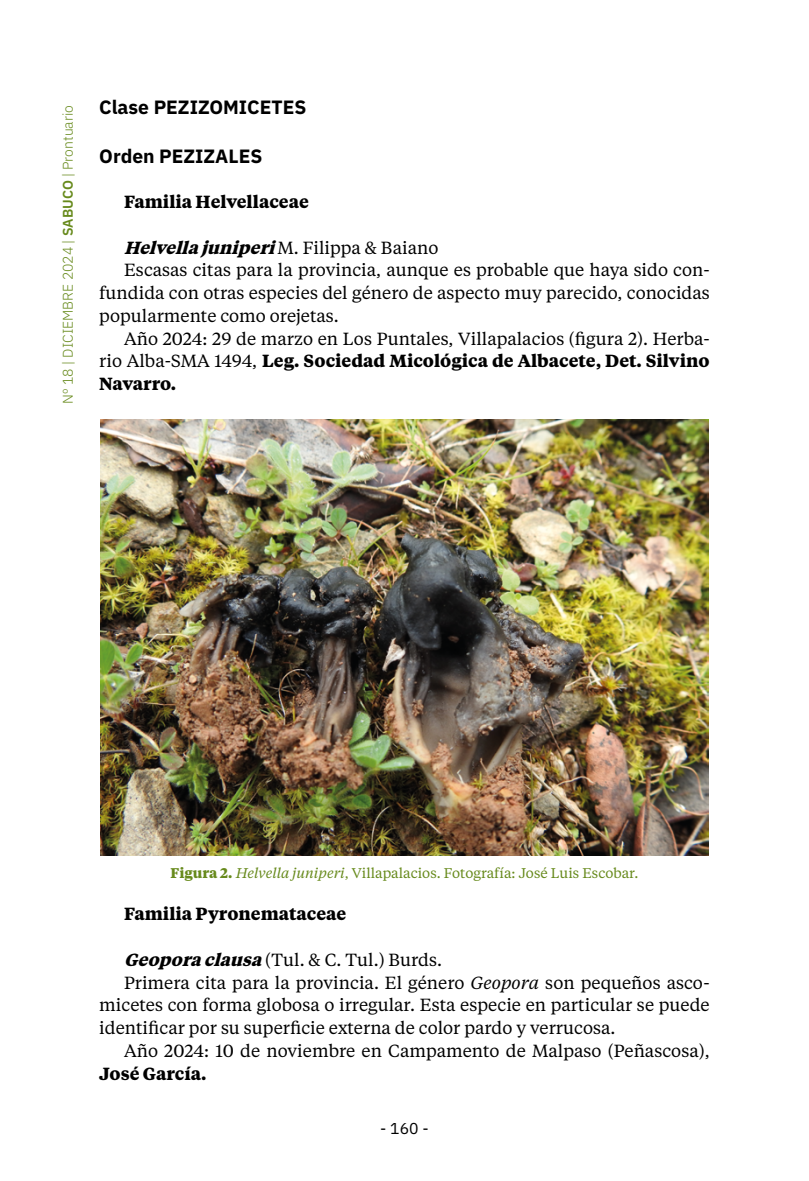
<style>
.page{position:relative;width:809px;height:1181px;background:#fff}
.page>*{position:absolute;margin:0;border:0;box-sizing:border-box;transform-origin:0 0}
.t1{font:700 19.25px "IBM Plex Sans Arabic";color:#000}
.t2{font:17.5px "Tiempos Text";color:#000}
.t3{font:700 17.5px "Tiempos Text";color:#000}
.t4{font:italic 700 17.5px "Tiempos Text";color:#000}
.t5{font:15.75px "IBM Plex Sans Arabic";color:#000}
.t6{font:14px "Tiempos Text";color:#678a1c}
.t7{font:300 14px "IBM Plex Sans Arabic";color:#678a1c}
.s1{font-weight:600}
.s2{font-weight:400;font-style:normal}
.s3{font-weight:400}
.s4{font-weight:700}
.s5{font-style:italic}
.s6{font-weight:700;font-style:italic}
</style>
<div class="page">
<img style="left:101px;top:419px;width:607px;height:437px">
<p class="t7" style="left:60px;top:404px;width:300px;rotate:-90deg">Nº 18 | DICIEMBRE 2024 | <span class="s1">SABUCO</span> | Prontuario</p>
<p class="t1" style="left:99px;top:96px;width:209px">Clase PEZIZOMICETES</p>
<p class="t1" style="left:99px;top:145px;width:165px">Orden PEZIZALES</p>
<p class="t3" style="left:124px;top:189px;width:186px">Familia Helvellaceae</p>
<p class="t4" style="left:124px;top:235px;width:316px">Helvellajuniperi<span class="s2">M . F i l i p p a &amp; B a i a n o</span></p>
<p class="t2" style="left:124px;top:258px;width:587px">Escasas citas para la provincia, aunque es probable que haya sido con-</p>
<p class="t2" style="left:99px;top:281px;width:612px">fundida con otras especies del género de aspecto muy parecido, conocidas</p>
<p class="t2" style="left:99px;top:304px;width:241px">popularmente como orejetas.</p>
<p class="t2" style="left:124px;top:327px;width:587px">Año 2024: 29 de marzo en Los Puntales, Villapalacios (figura 2). Herba-</p>
<p class="t3" style="left:99px;top:349px;width:612px"><span class="s3">rio Alba-SMA 1494,</span> Leg. Sociedad Micológica de Albacete, Det. Silvino</p>
<p class="t3" style="left:99px;top:371px;width:78px">Navarro.</p>
<p class="t6" style="left:170px;top:863px;width:469px"><span class="s4">Figura 2.</span> <span class="s5">Helvella juniperi</span>, Villapalacios. Fotografía: José Luis Escobar.</p>
<p class="t3" style="left:124px;top:901px;width:224px">Familia Pyronemataceae</p>
<p class="t2" style="left:124px;top:948px;width:319px"><span class="s6">Geoporaclausa</span>(Tul. &amp; C. Tul.) Burds.</p>
<p class="t2" style="left:124px;top:970px;width:587px">Primera cita para la provincia. El género <span class="s5">Geopora</span> son pequeños asco-</p>
<p class="t2" style="left:99px;top:993px;width:612px">micetes con forma globosa o irregular. Esta especie en particular se puede</p>
<p class="t2" style="left:99px;top:1016px;width:518px">identificar por su superficie externa de color pardo y verrucosa.</p>
<p class="t2" style="left:124px;top:1039px;width:587px">Año 2024: 10 de noviembre en Campamento de Malpaso (Peñascosa),</p>
<p class="t3" style="left:99px;top:1061px;width:109px">José García.</p>
<p class="t5" style="left:380px;top:1119px;width:50px">- 160 -</p>
</div>
